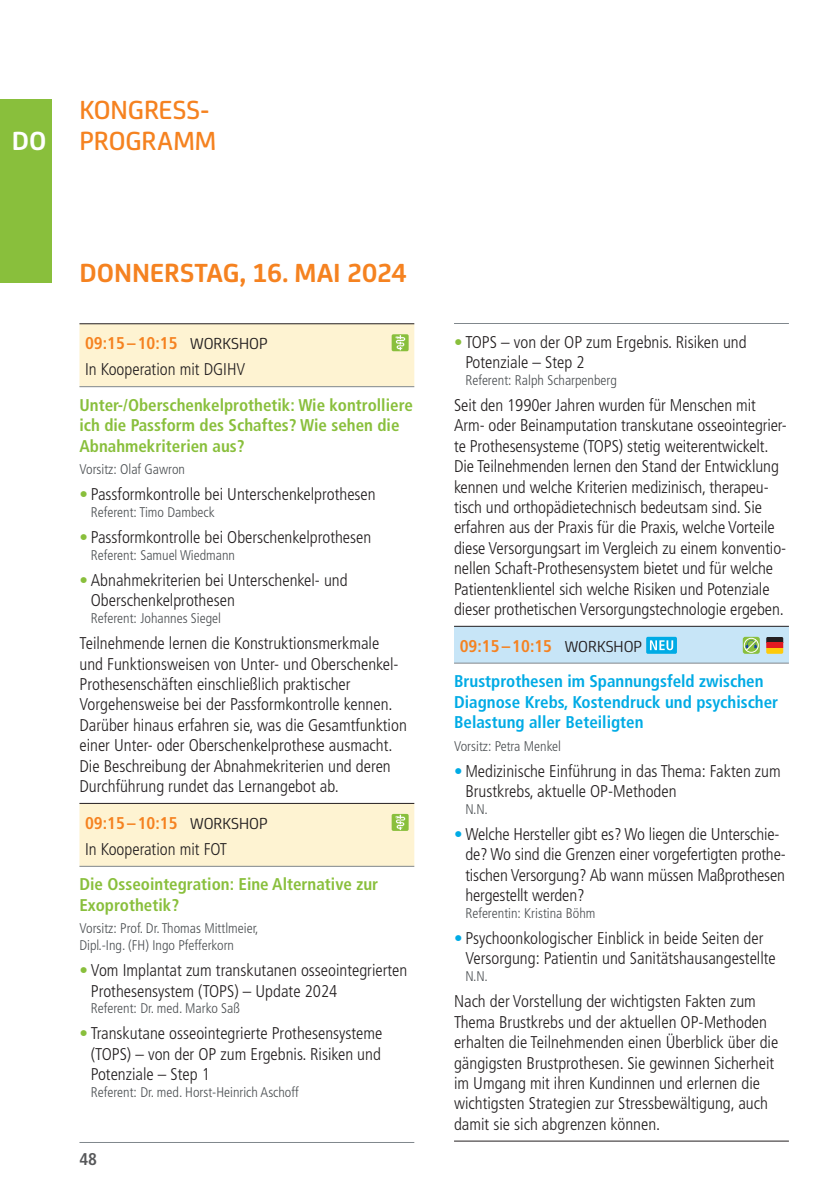
<style>
.page{position:relative;width:840px;height:1191px;background:#fff}
.page>*{position:absolute;margin:0;border:0;box-sizing:border-box;transform-origin:0 0}
.t1{font:700 28px "FS Joey";color:#f58220}
.t2{font:500 28px/30.6px "FS Joey";color:#f58220}
.t3{font:700 28px "FS Joey";color:#fff}
.t4{font:300 condensed 17px/20.4px "Frutiger LT Pro";color:#231f20}
.t5{font:700 condensed 17px/20.4px "Frutiger LT Pro";color:#89bf3c}
.t6{font:700 condensed 17px/35.4px "Frutiger LT Pro";color:#00abe5}
.t7{font:700 condensed 17px "Frutiger LT Pro";color:#57585a}
.t8{font:300 condensed 14px/16.8px "Frutiger LT Pro";color:#4b4f52}
.s1{font-weight:700;color:#f58220}
.s2{font-family:"FS Joey";font-weight:400;font-stretch:normal}
.s3{color:#89bf3c}
.s4{color:#f58220}
.s5{font-family:"FS Joey";font-weight:400;font-stretch:normal;color:#231f20}
.s6{color:#00abe5}
</style>
<div class="page">
<div style="left:0;top:99px;width:51px;height:183px;background:#89bf3c"></div>
<svg style="left:79px;top:324px;width:335px;height:542px"></svg>
<hr style="left:79px;top:323px;width:335px;height:1px;background:#231f20">
<hr style="left:79px;top:803px;width:335px;height:1px;background:#231f20">
<hr style="left:79px;top:386px;width:335px;height:1px;background:#80878c">
<hr style="left:79px;top:866px;width:335px;height:1px;background:#80878c">
<hr style="left:79px;top:1142px;width:335px;height:1px;background:#80878c">
<div style="left:391px;top:334px;width:17px;height:17px;background:#89bf3c;border-radius:2px"></div>
<svg style="left:395px;top:335px;width:10px;height:16px"></svg>
<div style="left:391px;top:814px;width:17px;height:17px;background:#89bf3c;border-radius:2px"></div>
<svg style="left:395px;top:814px;width:10px;height:16px"></svg>
<div style="left:454px;top:626px;width:334px;height:37px;background:#c7e5f7"></div>
<hr style="left:454px;top:626px;width:334px;height:1px;background:#231f20">
<hr style="left:454px;top:1140px;width:334px;height:1px;background:#231f20">
<hr style="left:454px;top:663px;width:334px;height:1px;background:#80878c">
<hr style="left:454px;top:323px;width:334px;height:1px;background:#80878c">
<svg style="left:645px;top:637px;width:31px;height:17px"></svg>
<svg style="left:649px;top:640px;width:23px;height:10px"></svg>
<div style="left:765px;top:637px;width:17px;height:5px;background:#231f20"></div>
<div style="left:765px;top:642px;width:17px;height:6px;background:#e21a21"></div>
<div style="left:765px;top:648px;width:17px;height:6px;background:#feca0a"></div>
<svg style="left:742px;top:637px;width:17px;height:17px"></svg>
<div style="left:743px;top:638px;width:15px;height:15px;border:1px solid #fff;border-radius:50%"></div>
<svg style="left:744px;top:639px;width:13px;height:13px"></svg>
<h1 class="t3" style="left:12px;top:119px;width:36px">DO</h1>
<h1 class="t2" style="left:79px;top:93px;width:138px">KONGRESS-<br>PROGRAMM</h1>
<h1 class="t1" style="left:79px;top:252px;width:328px">DONNERSTAG, 16. MAI 2024</h1>
<p class="t4" style="left:85px;top:330px;width:184px;line-height:26px"><span class="s1">09:15–10:15</span> <span class="s2">WORKSHOP<br></span>In Kooperation mit DGIHV</p>
<p class="t5" style="left:79px;top:395px;width:335px">Unter-/Oberschenkelprothetik: Wie kontrolliere ich die Passform des Schaftes? Wie sehen die<br>Abnahmekriterien aus?</p>
<p class="t8" style="left:79px;top:461px;width:107px">Vorsitz: Olaf Gawron</p>
<p class="t4" style="left:79px;top:484px;width:297px"><span class="s3">•</span> Passformkontrolle bei Unterschenkelprothesen</p>
<p class="t8" style="left:91px;top:504px;width:125px">Referent: Timo Dambeck</p>
<p class="t4" style="left:79px;top:527px;width:293px"><span class="s3">•</span> Passformkontrolle bei Oberschenkelprothesen</p>
<p class="t8" style="left:91px;top:547px;width:146px">Referent: Samuel Wiedmann</p>
<p class="t4" style="left:91px;top:570px;width:258px;text-indent:-11px"><span class="s3">•</span> Abnahmekriterien bei Unterschenkel- und<br>Oberschenkelprothesen</p>
<p class="t8" style="left:91px;top:610px;width:132px">Referent: Johannes Siegel</p>
<p class="t4" style="left:79px;top:633px;width:329px">Teilnehmende lernen die Konstruktionsmerkmale und Funktionsweisen von Unter- und Oberschenkel-Prothesenschäften einschließlich praktischer Vorgehensweise bei der Passformkontrolle kennen.<br>Darüber hinaus erfahren sie, was die Gesamtfunktion einer Unter- oder Oberschenkelprothese ausmacht.<br>Die Beschreibung der Abnahmekriterien und deren Durchführung rundet das Lernangebot ab.</p>
<p class="t4" style="left:85px;top:810px;width:184px;line-height:26px"><span class="s1">09:15–10:15</span> <span class="s2">WORKSHOP<br></span>In Kooperation mit FOT</p>
<p class="t5" style="left:79px;top:874px;width:300px">Die Osseointegration: Eine Alternative zur<br>Exoprothetik?</p>
<p class="t8" style="left:79px;top:920px;width:181px">Vorsitz: Prof. Dr. Thomas Mittlmeier,<br>Dipl.-Ing. (FH) Ingo Pfefferkorn</p>
<p class="t4" style="left:91px;top:960px;width:318px;text-indent:-11px"><span class="s3">•</span> Vom Implantat zum transkutanen osseointegrierten<br>Prothesensystem (TOPS) – Update 2024</p>
<p class="t8" style="left:91px;top:1000px;width:150px">Referent: Dr. med. Marko Saß</p>
<p class="t4" style="left:91px;top:1023px;width:293px;text-align:justify;text-indent:-11px"><span class="s3">•</span> Transkutane osseointegrierte Prothesensysteme (TOPS) – von der OP zum Ergebnis. Risiken und Potenziale – Step 1</p>
<p class="t8" style="left:91px;top:1084px;width:209px">Referent: Dr. med. Horst-Heinrich Aschoff</p>
<p class="t7" style="left:79px;top:1148px;width:19px">48</p>
<p class="t4" style="left:465px;top:332px;width:283px;text-indent:-11px"><span class="s3">•</span> TOPS – von der OP zum Ergebnis. Risiken und<br>Potenziale – Step 2</p>
<p class="t8" style="left:465px;top:372px;width:153px">Referent: Ralph Scharpenberg</p>
<p class="t4" style="left:454px;top:395px;width:334px">Seit den 1990er Jahren wurden für Menschen mit Arm- oder Beinamputation transkutane osseointegrier&shy;te Prothesensysteme (TOPS) stetig weiterentwickelt.<br>Die Teilnehmenden lernen den Stand der Entwicklung kennen und welche Kriterien medizinisch, therapeu&shy;tisch und orthopädietechnisch bedeutsam sind. Sie erfahren aus der Praxis für die Praxis, welche Vorteile diese Versorgungsart im Vergleich zu einem konventio&shy;nellen Schaft-Prothesensystem bietet und für welche Patientenklientel sich welche Risiken und Potenziale dieser prothetischen Versorgungstechnologie ergeben.</p>
<p class="t6" style="left:454px;top:628px;width:311px;text-indent:6px"><span class="s4">09:15–10:15</span> <span class="s5">WORKSHOP<br></span>Brustprothesen im Spannungsfeld zwischen</p>
<p class="t6" style="left:454px;top:691px;width:325px;line-height:20.4px">Diagnose Krebs, Kostendruck und psychischer<br>Belastung aller Beteiligten</p>
<p class="t8" style="left:454px;top:737px;width:108px">Vorsitz: Petra Menkel</p>
<p class="t4" style="left:465px;top:760px;width:317px;text-indent:-11px"><span class="s6">•</span> Medizinische Einführung in das Thema: Fakten zum<br>Brustkrebs, aktuelle OP-Methoden</p>
<p class="t8" style="left:465px;top:800px;width:24px">N.N.</p>
<p class="t4" style="left:465px;top:824px;width:322px;text-indent:-11px"><span class="s6">•</span> Welche Hersteller gibt es? Wo liegen die Unterschie&shy;de? Wo sind die Grenzen einer vorgefertigten prothe&shy;tischen Versorgung? Ab wann müssen Maßprothesen hergestellt werden?</p>
<p class="t8" style="left:465px;top:905px;width:131px">Referentin: Kristina Böhm</p>
<p class="t4" style="left:465px;top:928px;width:312px;text-indent:-11px"><span class="s6">•</span> Psychoonkologischer Einblick in beide Seiten der<br>Versorgung: Patientin und Sanitätshausangestellte</p>
<p class="t8" style="left:465px;top:968px;width:24px">N.N.</p>
<p class="t4" style="left:454px;top:991px;width:325px">Nach der Vorstellung der wichtigsten Fakten zum Thema Brustkrebs und der aktuellen OP-Methoden erhalten die Teilnehmenden einen Überblick über die gängigsten Brustprothesen. Sie gewinnen Sicherheit im Umgang mit ihren Kundinnen und erlernen die wichtigsten Strategien zur Stressbewältigung, auch damit sie sich abgrenzen können.</p>
</div>
